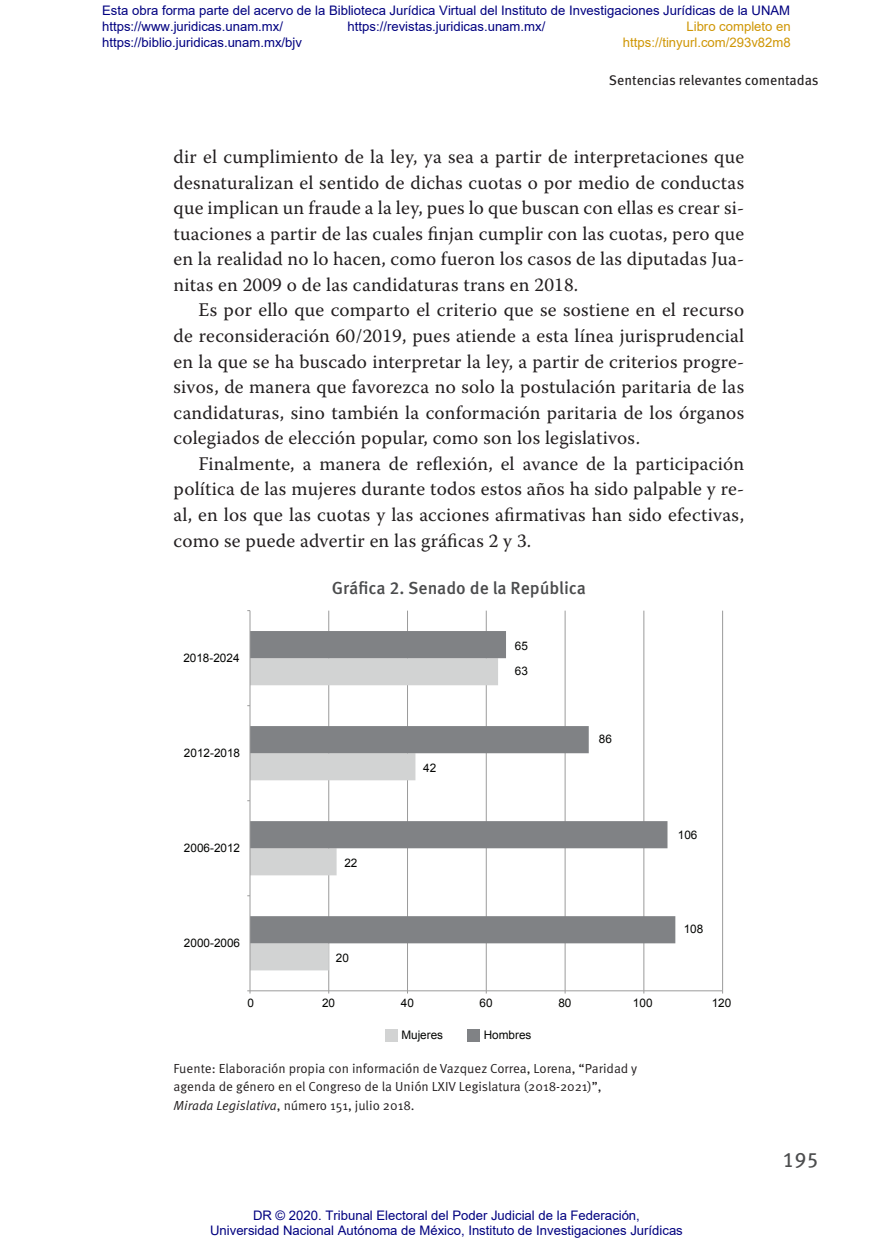
<style>
.page{position:relative;width:893px;height:1241px;background:#fff}
.page>*{position:absolute;margin:0;border:0;box-sizing:border-box;transform-origin:0 0}
.t1{font:21px "Meta Pro";color:#4b4c4d}
.t2{font:19.25px/25.6px "Warnock Pro";letter-spacing:.01em;color:#231f20;text-align:justify}
.t3{font:500 17.5px "Meta Pro";color:#4b4c4d}
.t4{font:14px "Meta Pro";letter-spacing:-.005em;color:#231f20}
.t5{font:13.12px/15.8px "Arial";color:#000080}
.t6{font:13.12px/18.4px "Meta Pro";color:#231f20}
.t7{font:13.12px/15.8px "Arial";color:#cf9605;text-align:right}
.t8{font:11.72px/25.2px "Arial";color:#040503}
.s1{font-style:italic}
</style>
<div class="page">
<hr style="left:328px;top:610px;width:1px;height:380px;background:#9b9b9b">
<hr style="left:407px;top:610px;width:1px;height:380px;background:#9b9b9b">
<hr style="left:486px;top:610px;width:1px;height:380px;background:#9b9b9b">
<hr style="left:565px;top:610px;width:1px;height:380px;background:#9b9b9b">
<hr style="left:643px;top:610px;width:1px;height:380px;background:#9b9b9b">
<hr style="left:722px;top:610px;width:1px;height:380px;background:#9b9b9b">
<svg style="left:251px;top:943px;width:247px;height:27px"></svg>
<svg style="left:251px;top:631px;width:424px;height:312px"></svg>
<hr style="left:250px;top:990px;width:473px;height:1px;background:#9b9b9b">
<hr style="left:250px;top:610px;width:1px;height:380px;background:#9b9b9b">
<div style="left:386px;top:1028px;width:12px;height:13px;background:#d2d3d3"></div>
<div style="left:468px;top:1028px;width:12px;height:13px;background:#808285"></div>
<p class="t5" style="left:102px;top:3px;width:689px">Esta obra forma parte del acervo de la Biblioteca Jurídica Virtual del Instituto de Investigaciones Jurídicas de la UNAM https://www.juridicas.unam.mx/<br>https://biblio.juridicas.unam.mx/bjv</p>
<p class="t5" style="left:348px;top:19px;width:199px">https://revistas.juridicas.unam.mx/</p>
<p class="t7" style="left:623px;top:19px;width:169px">Libro completo en https://tinyurl.com/293v82m8</p>
<p class="t4" style="left:609px;top:71px;width:211px">Sentencias relevantes comentadas</p>
<p class="t2" style="left:174px;top:144px;width:572px">dir el cumplimiento de la ley, ya sea a partir de interpretaciones que desnaturalizan el sentido de dichas cuotas o por medio de conductas que implican un fraude a la ley, pues lo que buscan con ellas es crear si&shy;tuaciones a partir de las cuales finjan cumplir con las cuotas, pero que en la realidad no lo hacen, como fueron los casos de las diputadas Jua&shy;nitas en 2009 o de las candidaturas trans en 2018.</p>
<p class="t2" style="left:174px;top:297px;width:572px;text-indent:25px">Es por ello que comparto el criterio que se sostiene en el recurso de reconsideración 60/2019, pues atiende a esta línea jurisprudencial en la que se ha buscado interpretar la ley, a partir de criterios progre&shy;sivos, de manera que favorezca no solo la postulación paritaria de las candidaturas, sino también la conformación paritaria de los órganos colegiados de elección popular, como son los legislativos.</p>
<p class="t2" style="left:174px;top:450px;width:572px;text-indent:25px">Finalmente, a manera de reflexión, el avance de la participación política de las mujeres durante todos estos años ha sido palpable y re&shy;al, en los que las cuotas y las acciones afirmativas han sido efectivas, como se puede advertir en las gráficas 2 y 3.</p>
<p class="t3" style="left:332px;top:576px;width:256px">Gráfica 2. Senado de la República</p>
<p class="t8" style="left:183px;top:645px;width:58px">2018-2024</p>
<p class="t8" style="left:515px;top:633px;width:15px">65<br>63</p>
<p class="t8" style="left:184px;top:740px;width:58px">2012-2018</p>
<p class="t8" style="left:184px;top:835px;width:58px">2006-2012</p>
<p class="t8" style="left:344px;top:849px;width:15px">22</p>
<p class="t8" style="left:423px;top:755px;width:15px">42</p>
<p class="t8" style="left:184px;top:930px;width:58px">2000-2006</p>
<p class="t8" style="left:336px;top:944px;width:15px">20</p>
<p class="t8" style="left:247px;top:990px;width:8px">0</p>
<p class="t8" style="left:322px;top:990px;width:15px">20</p>
<p class="t8" style="left:401px;top:990px;width:15px">40</p>
<p class="t8" style="left:480px;top:990px;width:15px">60</p>
<p class="t8" style="left:599px;top:726px;width:15px">86</p>
<p class="t8" style="left:678px;top:822px;width:21px">106</p>
<p class="t8" style="left:684px;top:916px;width:21px">108</p>
<p class="t8" style="left:558px;top:990px;width:15px">80</p>
<p class="t8" style="left:633px;top:990px;width:21px">100</p>
<p class="t8" style="left:712px;top:990px;width:21px">120</p>
<p class="t8" style="left:401px;top:1022px;width:43px">Mujeres</p>
<p class="t8" style="left:484px;top:1022px;width:49px">Hombres</p>
<p class="t6" style="left:174px;top:1059px;width:465px">Fuente: Elaboración propia con información de Vazquez Correa, Lorena, “Paridad y agenda de género en el Congreso de la Unión LXIV Legislatura (2018-2021)”,<br><span class="s1">Mirada Legislativa</span>, número 151, julio 2018.</p>
<p class="t5" style="left:210px;top:1206px;width:474px;text-align:center">DR © 2020. Tribunal Electoral del Poder Judicial de la Federación,<br>Universidad Nacional Autónoma de México, Instituto de Investigaciones Jurídicas</p>
<p class="t1" style="left:783px;top:1145px;width:37px">195</p>
</div>
